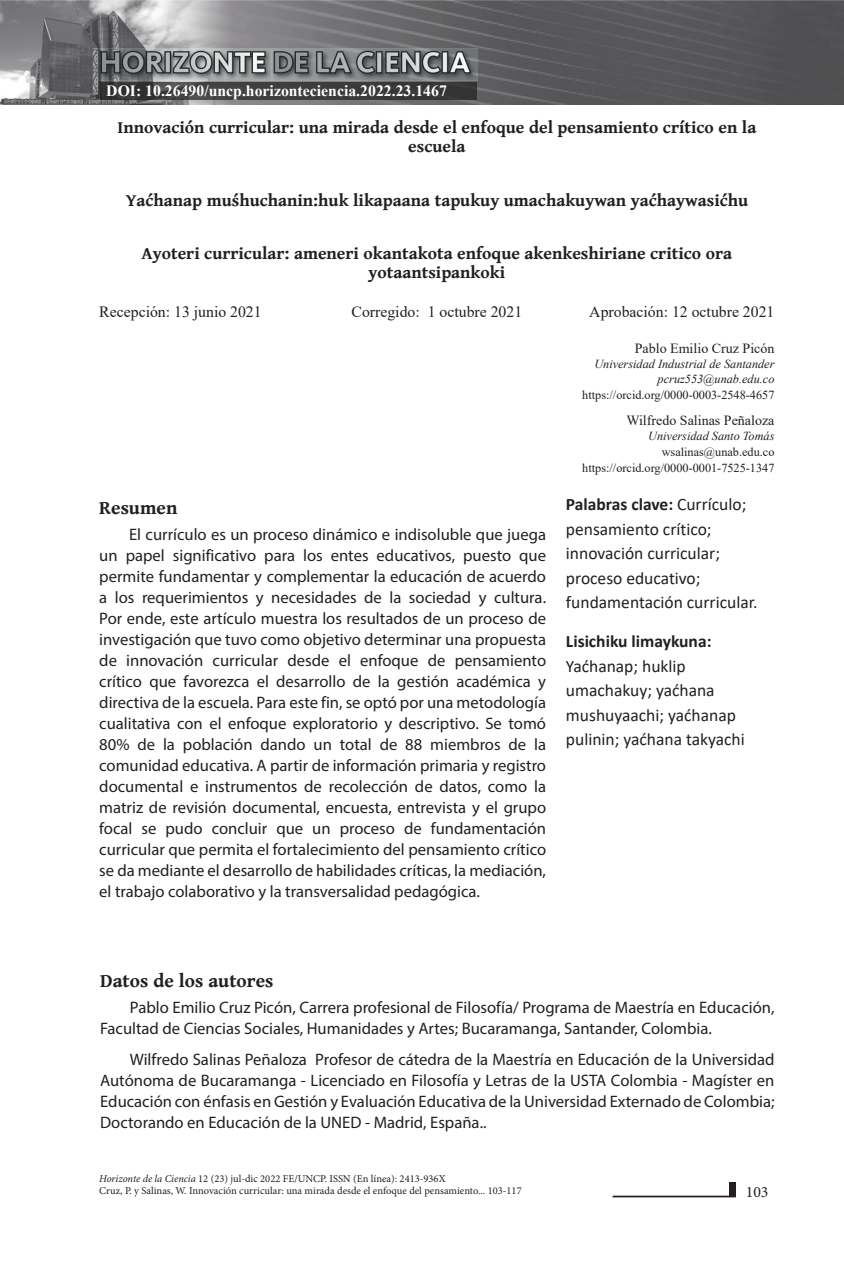
<style>
.page{position:relative;width:844px;height:1265px;background:#fff}
.page>*{position:absolute;margin:0;border:0;box-sizing:border-box;transform-origin:0 0}
.t1{font:700 19.25px "Gentium Book Basic";color:#231f20}
.t2{font:700 17.5px/18.9px "Gentium Book Basic";color:#231f20;text-align:center}
.t3{font:17.5px/24.5px "Calibri";color:#231f20}
.t4{font:700 17.5px "Calibri";color:#231f20}
.t5{font:16.62px/21px "Myriad Pro";color:#231f20;text-align:justify}
.t6{font:15.75px "Times New Roman";color:#231f20}
.t7{font:700 15.75px "Times New Roman";color:#fff}
.t8{font:15.75px "Minion Pro";color:#231f20}
.t9{font:14px "Times New Roman";color:#231f20}
.t10{font:12.25px/15.8px "Times New Roman";color:#231f20;text-align:right}
.t11{font:italic 12.25px/14.7px "Times New Roman";color:#231f20;text-align:right}
.t12{font:10.5px/12.6px "Minion Pro";color:#231f20}
.s1{font-weight:700}
.s2{font-style:italic}
</style>
<div class="page">
<img style="left:0;top:0;width:843px;height:104px">
<svg style="left:100px;top:83px;width:377px;height:17px;background:#3d3a3c"></svg>
<div style="left:729px;top:1182px;width:6px;height:14px;background:#231f20"></div>
<hr style="left:612px;top:1196px;width:123px;height:1px;background:#231f20">
<p class="t7" style="left:106px;top:80px;width:342px">DOI: 10.26490/uncp.horizonteciencia.2022.23.1467</p>
<p class="t2" style="left:117px;top:117px;width:640px">Innovación curricular: una mirada desde el enfoque del pensamiento crítico en la escuela</p>
<p class="t2" style="left:126px;top:190px;width:624px">Yaćhanap muśhuchanin:huk likapaana tapukuy umachakuywan yaćhaywasićhu</p>
<p class="t2" style="left:141px;top:243px;width:592px">Ayoteri curricular: ameneri okantakota enfoque akenkeshiriane critico ora yotaantsipankoki</p>
<p class="t6" style="left:99px;top:300px;width:164px">Recepción: 13 junio 2021</p>
<p class="t6" style="left:351px;top:300px;width:172px">Corregido: 1 octubre 2021</p>
<p class="t6" style="left:589px;top:300px;width:187px">Aprobación: 12 octubre 2021</p>
<p class="t9" style="left:634px;top:339px;width:141px">Pablo Emilio Cruz Picón</p>
<p class="t11" style="left:594px;top:356px;width:182px">Universidad Industrial de Santander pcruz553@unab.edu.co</p>
<p class="t10" style="left:582px;top:386px;width:194px">https://orcid.org/0000-0003-2548-4657</p>
<p class="t9" style="left:626px;top:411px;width:149px">Wilfredo Salinas Peñaloza</p>
<p class="t11" style="left:648px;top:428px;width:128px">Universidad Santo Tomás</p>
<p class="t10" style="left:582px;top:443px;width:194px">wsalinas@unab.edu.co https://orcid.org/0000-0001-7525-1347</p>
<p class="t3" style="left:566px;top:492px;width:193px"><span class="s1">Palabras clave:</span> Currículo; pensamiento crítico; innovación curricular; proceso educativo; fundamentación curricular.</p>
<p class="t4" style="left:566px;top:629px;width:147px">Lisichiku limaykuna:</p>
<p class="t3" style="left:566px;top:653px;width:180px">Yaćhanap; huklip umachakuy; yaćhana mushuyaachi; yaćhanap pulinin; yaćhana takyachi</p>
<p class="t1" style="left:99px;top:493px;width:80px">Resumen</p>
<p class="t5" style="left:99px;top:523px;width:448px;text-indent:30px">El currículo es un proceso dinámico e indisoluble que juega un papel significativo para los entes educativos, puesto que permite fundamentar y complementar la educación de acuerdo a los requerimientos y necesidades de la sociedad y cultura.<br>Por ende, este artículo muestra los resultados de un proceso de investigación que tuvo como objetivo determinar una propuesta de innovación curricular desde el enfoque de pensamiento crítico que favorezca el desarrollo de la gestión académica y directiva de la escuela. Para este fin, se optó por una metodología cualitativa con el enfoque exploratorio y descriptivo. Se tomó 80% de la población dando un total de 88 miembros de la comunidad educativa. A partir de información primaria y registro documental e instrumentos de recolección de datos, como la matriz de revisión documental, encuesta, entrevista y el grupo focal se pudo concluir que un proceso de fundamentación curricular que permita el fortalecimiento del pensamiento crítico se da mediante el desarrollo de habilidades críticas, la mediación, el trabajo colaborativo y la transversalidad pedagógica.</p>
<p class="t1" style="left:100px;top:967px;width:175px">Datos de los autores</p>
<p class="t5" style="left:100px;top:997px;width:675px;text-indent:30px">Pablo Emilio Cruz Picón, Carrera profesional de Filosofía/ Programa de Maestría en Educación,<br>Facultad de Ciencias Sociales, Humanidades y Artes; Bucaramanga, Santander, Colombia.</p>
<p class="t5" style="left:100px;top:1049px;width:675px;text-indent:30px">Wilfredo Salinas Peñaloza Profesor de cátedra de la Maestría en Educación de la Universidad Autónoma de Bucaramanga - Licenciado en Filosofía y Letras de la USTA Colombia - Magíster en Educación con énfasis en Gestión y Evaluación Educativa de la Universidad Externado de Colombia; Doctorando en Educación de la UNED - Madrid, España..</p>
<p class="t12" style="left:99px;top:1172px;width:424px"><span class="s2">Horizonte de la Ciencia</span> 12 (23) jul-dic 2022 FE/UNCP. ISSN (En línea): 2413-936X<br>Cruz, P. y Salinas, W. Innovación curricular: una mirada desde el enfoque del pensamiento... 103-117</p>
<p class="t8" style="left:745px;top:1182px;width:24px">103</p>
</div>
